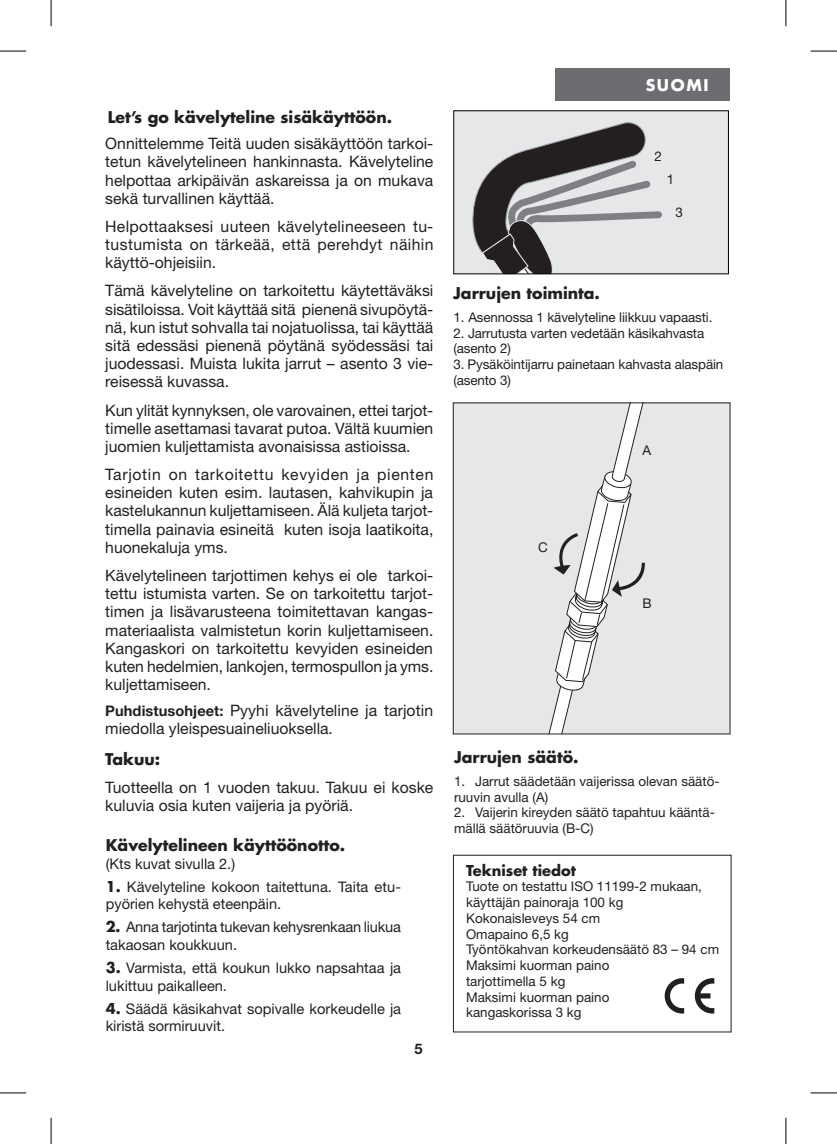
<style>
.page{position:relative;width:837px;height:1144px;background:#fff}
.page>*{position:absolute;margin:0;border:0;box-sizing:border-box;transform-origin:0 0}
.t1{font:15.75px/18.2px "Helvetica Neue";color:#231f20;text-align:justify}
.t2{font:700 15.75px "Futura";color:#231f20}
.t3{font:700 15.75px "Futura";letter-spacing:.1em;color:#fff}
.t4{font:14.53px/17.8px "Helvetica Neue";color:#231f20}
.t5{font:700 14.53px "Futura";color:#231f20}
.t6{font:700 14.53px "Helvetica Neue";color:#231f20}
.t7{font:13.47px/15.8px "Helvetica Neue";color:#231f20}
.s1{font-weight:700;font-size:14.53px}
.s2{font-family:"Futura";font-weight:700}
</style>
<div class="page">
<div style="left:555px;top:68px;width:174px;height:33px;background:#6c6d70"></div>
<div style="left:453px;top:111px;width:275px;height:163px;background:#e6e7e9"></div>
<svg style="left:472px;top:122px;width:190px;height:150px"></svg>
<div style="left:453px;top:855px;width:278px;height:177px;border:1px solid #231f20"></div>
<svg style="left:664px;top:978px;width:20px;height:35px"></svg>
<svg style="left:694px;top:978px;width:20px;height:35px"></svg>
<div style="left:453px;top:403px;width:276px;height:331px;background:#e6e7e9"></div>
<svg style="left:549px;top:404px;width:96px;height:328px"></svg>
<svg style="left:0;top:51px;width:26px;height:1px"></svg>
<svg style="left:810px;top:51px;width:26px;height:1px"></svg>
<svg style="left:0;top:1092px;width:26px;height:1px"></svg>
<svg style="left:810px;top:1092px;width:26px;height:1px"></svg>
<svg style="left:51px;top:0;width:1px;height:26px"></svg>
<svg style="left:51px;top:1118px;width:1px;height:26px"></svg>
<svg style="left:785px;top:0;width:1px;height:26px"></svg>
<svg style="left:785px;top:1118px;width:1px;height:26px"></svg>
<p class="t2" style="left:108px;top:106px;width:286px">Let’s go kävelyteline sisäkäyttöön.</p>
<p class="t1" style="left:105px;top:134px;width:329px">Onnittelemme Teitä uuden sisäkäyttöön tarkoi&shy;tetun kävelytelineen hankinnasta. Kävelyteline helpottaa arkipäivän askareissa ja on mukava sekä turvallinen käyttää.</p>
<p class="t1" style="left:105px;top:217px;width:330px">Helpottaaksesi uuteen kävelytelineeseen tu&shy;tustumista on tärkeää, että perehdyt näihin käyttö-ohjeisiin.</p>
<p class="t1" style="left:105px;top:281px;width:329px">Tämä kävelyteline on tarkoitettu käytettäväksi sisätiloissa. Voit käyttää sitä pienenä sivupöytä&shy;nä, kun istut sohvalla tai nojatuolissa, tai käyttää sitä edessäsi pienenä pöytänä syödessäsi tai juodessasi. Muista lukita jarrut – asento 3 vie&shy;reisessä kuvassa.</p>
<p class="t1" style="left:105px;top:401px;width:329px">Kun ylität kynnyksen, ole varovainen, ettei tarjot&shy;timelle asettamasi tavarat putoa. Vältä kuumien juomien kuljettamista avonaisissa astioissa.</p>
<p class="t1" style="left:105px;top:465px;width:329px">Tarjotin on tarkoitettu kevyiden ja pienten esineiden kuten esim. lautasen, kahvikupin ja kastelukannun kuljettamiseen. Älä kuljeta tarjot&shy;timella painavia esineitä kuten isoja laatikoita, huonekaluja yms.</p>
<p class="t1" style="left:105px;top:566px;width:329px">Kävelytelineen tarjottimen kehys ei ole tarkoi&shy;tettu istumista varten. Se on tarkoitettu tarjot&shy;timen ja lisävarusteena toimitettavan kangas&shy;materiaalista valmistetun korin kuljettamiseen.<br>Kangaskori on tarkoitettu kevyiden esineiden kuten hedelmien, lankojen, termospullon ja yms. kuljettamiseen.</p>
<p class="t1" style="left:105px;top:701px;width:329px"><span class="s1">Puhdistusohjeet:</span> Pyyhi kävelyteline ja tarjotin miedolla yleispesuaineliuoksella.</p>
<p class="t2" style="left:105px;top:748px;width:56px">Takuu:</p>
<p class="t1" style="left:105px;top:778px;width:329px">Tuotteella on 1 vuoden takuu. Takuu ei koske kuluvia osia kuten vaijeria ja pyöriä.</p>
<p class="t2" style="left:106px;top:834px;width:241px">Kävelytelineen käyttöönotto.</p>
<p class="t4" style="left:106px;top:854px;width:131px">(Kts kuvat sivulla 2.)</p>
<p class="t4" style="left:106px;top:877px;width:297px"><span class="s2">1.</span> Kävelyteline kokoon taitettuna. Taita etu&shy;pyörien kehystä eteenpäin.</p>
<p class="t4" style="left:106px;top:918px;width:297px"><span class="s2">2.</span> Anna tarjotinta tukevan kehysrenkaan liukua takaosan koukkuun.</p>
<p class="t4" style="left:106px;top:958px;width:297px"><span class="s2">3.</span> Varmista, että koukun lukko napsahtaa ja lukittuu paikalleen.</p>
<p class="t4" style="left:106px;top:999px;width:297px"><span class="s2">4.</span> Säädä käsikahvat sopivalle korkeudelle ja kiristä sormiruuvit.</p>
<p class="t6" style="left:414px;top:1040px;width:10px">5</p>
<p class="t3" style="left:645px;top:74px;width:64px">SUOMI</p>
<p class="t7" style="left:654px;top:148px;width:9px">2</p>
<p class="t7" style="left:666px;top:172px;width:9px">1</p>
<p class="t2" style="left:453px;top:282px;width:148px">Jarrujen toiminta.</p>
<p class="t7" style="left:675px;top:204px;width:9px">3</p>
<p class="t7" style="left:453px;top:309px;width:260px">1. Asennossa 1 kävelyteline liikkuu vapaasti.</p>
<p class="t7" style="left:453px;top:325px;width:252px">2. Jarrutusta varten vedetään käsikahvasta (asento 2)</p>
<p class="t7" style="left:453px;top:356px;width:271px">3. Pysäköintijarru painetaan kahvasta alaspäin (asento 3)</p>
<p class="t7" style="left:538px;top:539px;width:11px">C</p>
<p class="t2" style="left:454px;top:746px;width:126px">Jarrujen säätö.</p>
<p class="t7" style="left:642px;top:442px;width:10px">A</p>
<p class="t7" style="left:642px;top:595px;width:11px">B</p>
<p class="t7" style="left:454px;top:773px;width:267px">1. Jarrut säädetään vaijerissa olevan säätö&shy;ruuvin avulla (A)</p>
<p class="t7" style="left:454px;top:805px;width:262px">2. Vaijerin kireyden säätö tapahtuu kääntä&shy;mällä säätöruuvia (B-C)</p>
<p class="t5" style="left:466px;top:860px;width:111px">Tekniset tiedot</p>
<p class="t7" style="left:466px;top:878px;width:254px">Tuote on testattu ISO 11199-2 mukaan, käyttäjän painoraja 100 kg<br>Kokonaisleveys 54 cm<br>Omapaino 6,5 kg<br>Työntökahvan korkeudensäätö 83 – 94 cm<br>Maksimi kuorman paino<br>tarjottimella 5 kg<br>Maksimi kuorman paino<br>kangaskorissa 3 kg</p>
</div>
